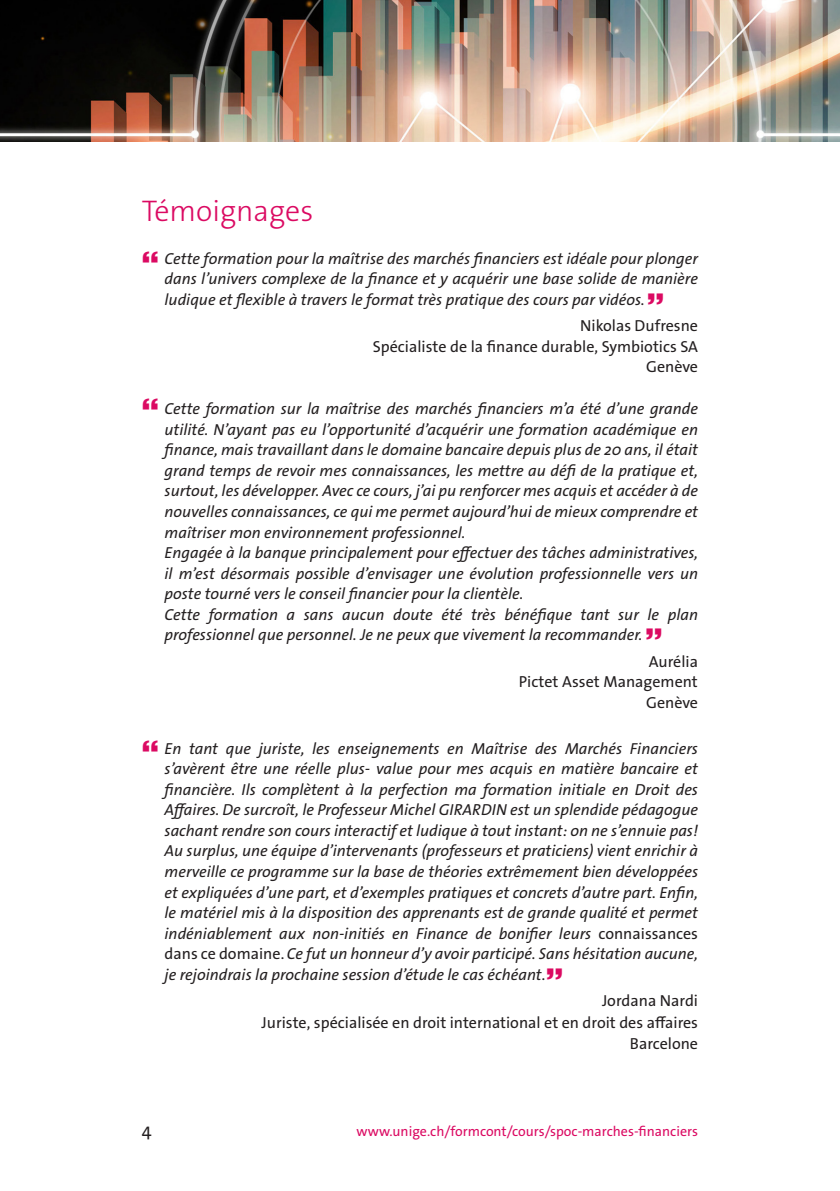
<style>
.page{position:relative;width:840px;height:1191px;background:#fff}
.page>*{position:absolute;margin:0;border:0;box-sizing:border-box;transform-origin:0 0}
.texte{font:300 30px "The Sans Os F";color:#db0a62}
.t1{font:18px "The Sans Os F";color:#231f20}
.texte-2{font:italic 16px/20.6px "The Sans Os F";color:#231f20;text-align:justify}
.texte-3{font:16px "The Sans Os F";color:#231f20}
.texte-4{font:16px "The Sans";color:#231f20}
.t2{font:14px "The Sans Os F";color:#db0a62}
.s1{font-family:"The Sans";font-style:normal}
</style>
<div class="page">
<img style="left:0;top:0;width:839px;height:142px">
<p class="texte" style="left:142px;top:191px;width:173px">Témoignages</p>
<p class="texte-2" style="left:164px;top:248px;width:534px">Cette formation pour la maîtrise des marchés financiers est idéale pour plonger dans l’univers complexe de la finance et y acquérir une base solide de manière ludique et flexible à travers le format très pratique des cours par vidéos.</p>
<p class="texte-3" style="left:580px;top:315px;width:119px">Nikolas Dufresne</p>
<p class="texte-3" style="left:372px;top:336px;width:326px">Spécialiste de la finance durable, Symbiotics SA</p>
<p class="texte-3" style="left:645px;top:357px;width:53px">Genève</p>
<p class="texte-2" style="left:164px;top:398px;width:534px">Cette formation sur la maîtrise des marchés financiers m’a été d’une grande utilité. N’ayant pas eu l’opportunité d’acquérir une formation académique en finance, mais travaillant dans le domaine bancaire depuis plus de 20 ans, il était grand temps de revoir mes connaissances, les mettre au défi de la pratique et, surtout, les développer. Avec ce cours, j’ai pu renforcer mes acquis et accéder à de nouvelles connaissances, ce qui me permet aujourd’hui de mieux comprendre et maîtriser mon environnement professionnel.</p>
<p class="texte-2" style="left:164px;top:542px;width:534px">Engagée à la banque principalement pour effectuer des tâches administratives, il m’est désormais possible d’envisager une évolution professionnelle vers un poste tourné vers le conseil financier pour la clientèle.</p>
<p class="texte-2" style="left:164px;top:604px;width:534px">Cette formation a sans aucun doute été très bénéfique tant sur le plan professionnel que personnel. Je ne peux que vivement la recommander.</p>
<p class="texte-4" style="left:648px;top:648px;width:51px">Aurélia</p>
<p class="texte-4" style="left:518px;top:668px;width:180px">Pictet Asset Management</p>
<p class="texte-3" style="left:645px;top:692px;width:53px">Genève</p>
<p class="texte-2" style="left:164px;top:738px;width:534px">En tant que juriste, les enseignements en Maîtrise des Marchés Financiers s’avèrent être une réelle plus- value pour mes acquis en matière bancaire et financière. Ils complètent à la perfection ma formation initiale en Droit des Affaires. De surcroît, le Professeur Michel GIRARDIN est un splendide pédagogue sachant rendre son cours interactif et ludique à tout instant: on ne s’ennuie pas!<br>Au surplus, une équipe d’intervenants (professeurs et praticiens) vient enrichir à merveille ce programme sur la base de théories extrêmement bien développées et expliquées d’une part, et d’exemples pratiques et concrets d’autre part. Enfin, le matériel mis à la disposition des apprenants est de grande qualité et permet indéniablement aux non-initiés en Finance de bonifier leurs <span class="s1">connaissances dans ce domaine.</span> Ce fut un honneur d’y avoir participé. Sans hésitation aucune, je rejoindrais la prochaine session d’étude le cas échéant.</p>
<p class="texte-3" style="left:601px;top:990px;width:97px">Jordana Nardi</p>
<p class="texte-3" style="left:261px;top:1012px;width:438px">Juriste, spécialisée en droit international et en droit des affaires</p>
<p class="texte-3" style="left:629px;top:1033px;width:70px">Barcelone</p>
<p class="t1" style="left:142px;top:1118px;width:11px">4</p>
<p class="t2" style="left:356px;top:1122px;width:343px">www.unige.ch/formcont/cours/spoc-marches-financiers</p>
</div>
